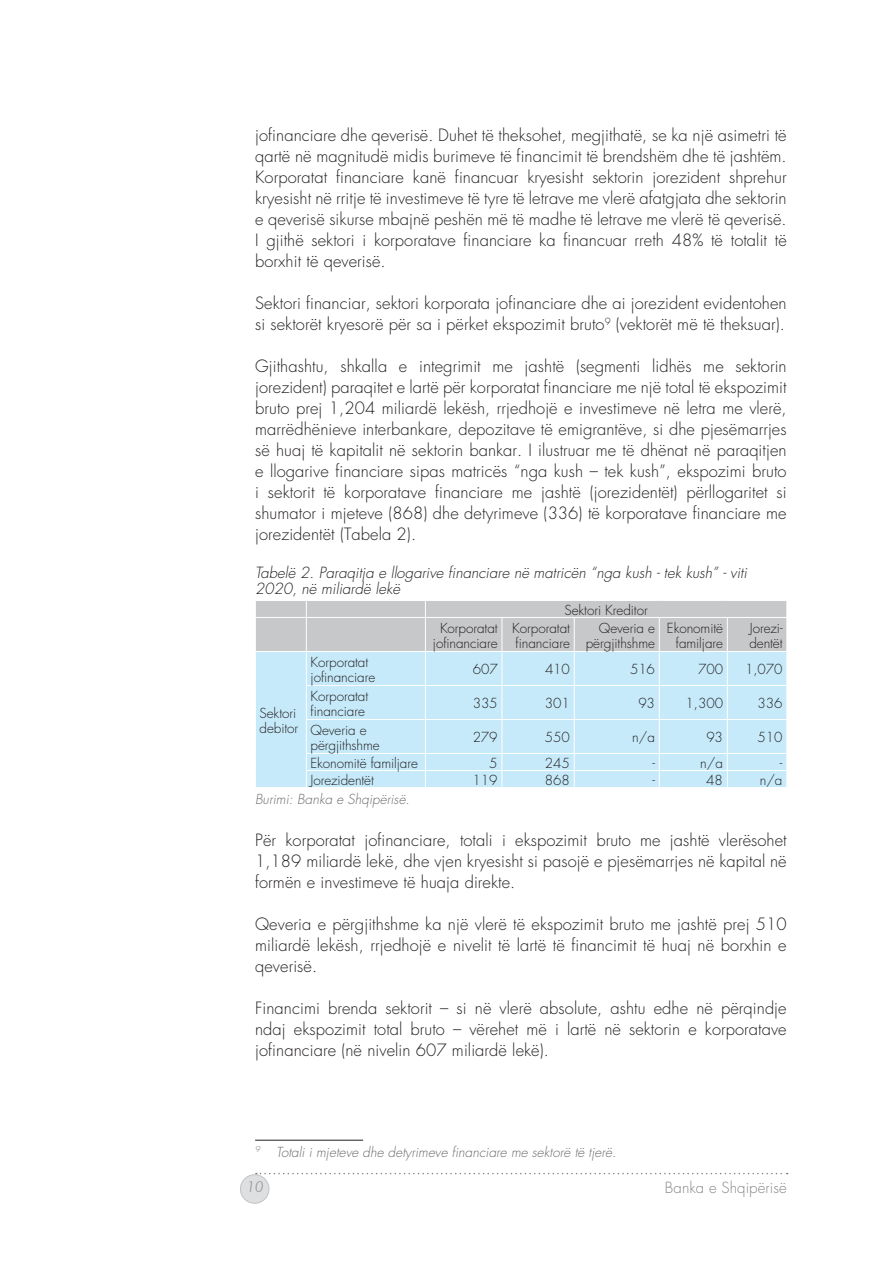
<style>
.page{position:relative;width:893px;height:1263px;background:#fff}
.page>*{position:absolute;margin:0;border:0;box-sizing:border-box;transform-origin:0 0}
.t1{font:300 16.5px/21px "Futura Std";letter-spacing:.005em;color:#231f20;text-align:justify}
.t2{font:italic 300 15px/16.5px "Futura Std";color:#231f20}
.t3{font:300 15px "Futura Std";letter-spacing:.005em;color:#848689}
.t4{font:italic 300 15px "Futura BT";color:#939598}
.t5{font:300 13.5px/15px "Futura Std";letter-spacing:-.005em;color:#231f20}
.t6{font:italic 300 13.5px "Futura Std";color:#6c6d70}
</style>
<div class="page">
<div style="left:240px;top:1175px;width:29px;height:28px;background:#dedfe0;border-radius:50%"></div>
<div style="left:240px;top:1174px;width:29px;height:29px;border:1px solid #a8a9ad;border-radius:50%"></div>
<svg style="left:256px;top:1173px;width:532px;height:1px"></svg>
<div style="left:256px;top:652px;width:531px;height:135px;background:#c6eafa"></div>
<hr style="left:306px;top:652px;width:1px;height:33px;background:#fff">
<hr style="left:425px;top:652px;width:1px;height:33px;background:#fff">
<hr style="left:502px;top:652px;width:1px;height:33px;background:#fff">
<hr style="left:574px;top:652px;width:1px;height:33px;background:#fff">
<hr style="left:659px;top:652px;width:1px;height:33px;background:#fff">
<hr style="left:727px;top:652px;width:1px;height:33px;background:#fff">
<hr style="left:306px;top:685px;width:119px;height:1px;background:#fff">
<hr style="left:306px;top:686px;width:1px;height:33px;background:#fff">
<hr style="left:425px;top:685px;width:77px;height:1px;background:#fff">
<hr style="left:425px;top:686px;width:1px;height:33px;background:#fff">
<hr style="left:502px;top:685px;width:72px;height:1px;background:#fff">
<hr style="left:502px;top:686px;width:1px;height:33px;background:#fff">
<hr style="left:574px;top:685px;width:85px;height:1px;background:#fff">
<hr style="left:574px;top:686px;width:1px;height:33px;background:#fff">
<hr style="left:659px;top:685px;width:68px;height:1px;background:#fff">
<hr style="left:659px;top:686px;width:1px;height:33px;background:#fff">
<hr style="left:727px;top:685px;width:60px;height:1px;background:#fff">
<hr style="left:727px;top:686px;width:1px;height:33px;background:#fff">
<hr style="left:306px;top:719px;width:119px;height:1px;background:#fff">
<hr style="left:306px;top:720px;width:1px;height:33px;background:#fff">
<hr style="left:425px;top:719px;width:77px;height:1px;background:#fff">
<hr style="left:425px;top:720px;width:1px;height:33px;background:#fff">
<hr style="left:502px;top:719px;width:72px;height:1px;background:#fff">
<hr style="left:502px;top:720px;width:1px;height:33px;background:#fff">
<hr style="left:574px;top:719px;width:85px;height:1px;background:#fff">
<hr style="left:574px;top:720px;width:1px;height:33px;background:#fff">
<hr style="left:659px;top:719px;width:68px;height:1px;background:#fff">
<hr style="left:659px;top:720px;width:1px;height:33px;background:#fff">
<hr style="left:727px;top:719px;width:60px;height:1px;background:#fff">
<hr style="left:727px;top:720px;width:1px;height:33px;background:#fff">
<hr style="left:306px;top:753px;width:119px;height:1px;background:#fff">
<hr style="left:425px;top:753px;width:77px;height:1px;background:#fff">
<hr style="left:502px;top:753px;width:72px;height:1px;background:#fff">
<hr style="left:574px;top:753px;width:85px;height:1px;background:#fff">
<hr style="left:659px;top:753px;width:68px;height:1px;background:#fff">
<hr style="left:727px;top:753px;width:60px;height:1px;background:#fff">
<hr style="left:306px;top:770px;width:119px;height:1px;background:#fff">
<svg style="left:306px;top:754px;width:1px;height:33px"></svg>
<hr style="left:425px;top:770px;width:77px;height:1px;background:#fff">
<svg style="left:425px;top:754px;width:1px;height:33px"></svg>
<hr style="left:502px;top:770px;width:72px;height:1px;background:#fff">
<svg style="left:502px;top:754px;width:1px;height:33px"></svg>
<hr style="left:574px;top:770px;width:85px;height:1px;background:#fff">
<svg style="left:574px;top:754px;width:1px;height:33px"></svg>
<hr style="left:659px;top:770px;width:68px;height:1px;background:#fff">
<svg style="left:659px;top:754px;width:1px;height:33px"></svg>
<hr style="left:727px;top:770px;width:60px;height:1px;background:#fff">
<svg style="left:727px;top:754px;width:1px;height:33px"></svg>
<div style="left:256px;top:601px;width:531px;height:50px;background:#c7c8ca"></div>
<hr style="left:255px;top:1140px;width:108px;height:1px;background:#231f20">
<p class="t1" style="left:255px;top:125px;width:533px">jofinanciare dhe qeverisë. Duhet të theksohet, megjithatë, se ka një asimetri të qartë në magnitudë midis burimeve të financimit të brendshëm dhe të jashtëm.<br>Korporatat financiare kanë financuar kryesisht sektorin jorezident shprehur kryesisht në rritje të investimeve të tyre të letrave me vlerë afatgjata dhe sektorin e qeverisë sikurse mbajnë peshën më të madhe të letrave me vlerë të qeverisë.<br>I gjithë sektori i korporatave financiare ka financuar rreth 48% të totalit të borxhit të qeverisë.</p>
<p class="t1" style="left:255px;top:293px;width:533px">Sektori financiar, sektori korporata jofinanciare dhe ai jorezident evidentohen si sektorët kryesorë për sa i përket ekspozimit bruto<sup>9</sup> (vektorët më të theksuar).</p>
<p class="t1" style="left:255px;top:356px;width:533px">Gjithashtu, shkalla e integrimit me jashtë (segmenti lidhës me sektorin jorezident) paraqitet e lartë për korporatat financiare me një total të ekspozimit bruto prej 1,204 miliardë lekësh, rrjedhojë e investimeve në letra me vlerë, marrëdhënieve interbankare, depozitave të emigrantëve, si dhe pjesëmarrjes së huaj të kapitalit në sektorin bankar. I ilustruar me të dhënat në paraqitjen e llogarive financiare sipas matricës “nga kush – tek kush”, ekspozimi bruto i sektorit të korporatave financiare me jashtë (jorezidentët) përllogaritet si shumator i mjeteve (868) dhe detyrimeve (336) të korporatave financiare me jorezidentët (Tabela 2).</p>
<p class="t2" style="left:255px;top:564px;width:493px">Tabelë 2. Paraqitja e llogarive financiare në matricën “nga kush - tek kush” - viti<br>2020, në miliardë lekë</p>
<p class="t5" style="left:564px;top:602px;width:85px">Sektori Kreditor</p>
<p class="t5" style="left:433px;top:620px;width:66px;text-align:center">Korporatat jofinanciare</p>
<p class="t5" style="left:512px;top:620px;width:59px">Korporatat financiare</p>
<p class="t5" style="left:586px;top:620px;width:71px;text-align:right">Qeveria e përgjithshme</p>
<p class="t5" style="left:667px;top:620px;width:58px;text-align:right">Ekonomitë familjare</p>
<p class="t5" style="left:749px;top:620px;width:35px">Jorezi&shy;dentët</p>
<p class="t5" style="left:311px;top:654px;width:66px">Korporatat jofinanciare</p>
<p class="t5" style="left:473px;top:662px;width:26px">607</p>
<p class="t5" style="left:545px;top:662px;width:26px">410</p>
<p class="t5" style="left:630px;top:662px;width:26px">516</p>
<p class="t5" style="left:698px;top:662px;width:26px">700</p>
<p class="t5" style="left:745px;top:662px;width:39px">1,070</p>
<p class="t5" style="left:311px;top:688px;width:59px">Korporatat financiare</p>
<p class="t5" style="left:473px;top:696px;width:26px">335</p>
<p class="t5" style="left:545px;top:696px;width:26px">301</p>
<p class="t5" style="left:638px;top:696px;width:18px">93</p>
<p class="t5" style="left:686px;top:696px;width:39px">1,300</p>
<p class="t5" style="left:758px;top:696px;width:26px">336</p>
<p class="t5" style="left:311px;top:722px;width:71px">Qeveria e përgjithshme</p>
<p class="t5" style="left:473px;top:730px;width:26px">279</p>
<p class="t5" style="left:545px;top:730px;width:26px">550</p>
<p class="t5" style="left:632px;top:730px;width:24px">n/a</p>
<p class="t5" style="left:706px;top:730px;width:18px">93</p>
<p class="t5" style="left:757px;top:730px;width:26px">510</p>
<p class="t5" style="left:310px;top:755px;width:109px">Ekonomitë familjare</p>
<p class="t5" style="left:489px;top:755px;width:10px">5</p>
<p class="t5" style="left:545px;top:755px;width:26px">245</p>
<p class="t5" style="left:652px;top:755px;width:4px">-</p>
<p class="t5" style="left:700px;top:755px;width:24px">n/a</p>
<p class="t5" style="left:780px;top:755px;width:4px">-</p>
<p class="t5" style="left:310px;top:772px;width:65px">Jorezidentët</p>
<p class="t5" style="left:473px;top:772px;width:26px">119</p>
<p class="t5" style="left:545px;top:772px;width:26px">868</p>
<p class="t5" style="left:652px;top:772px;width:4px">-</p>
<p class="t5" style="left:706px;top:772px;width:18px">48</p>
<p class="t5" style="left:760px;top:772px;width:24px">n/a</p>
<p class="t6" style="left:255px;top:791px;width:156px">Burimi: Banka e Shqipërisë.</p>
<p class="t1" style="left:255px;top:830px;width:533px">Për korporatat jofinanciare, totali i ekspozimit bruto me jashtë vlerësohet 1,189 miliardë lekë, dhe vjen kryesisht si pasojë e pjesëmarrjes në kapital në formën e investimeve të huaja direkte.</p>
<p class="t1" style="left:255px;top:914px;width:533px">Qeveria e përgjithshme ka një vlerë të ekspozimit bruto me jashtë prej 510 miliardë lekësh, rrjedhojë e nivelit të lartë të financimit të huaj në borxhin e qeverisë.</p>
<p class="t1" style="left:255px;top:998px;width:533px">Financimi brenda sektorit – si në vlerë absolute, ashtu edhe në përqindje ndaj ekspozimit total bruto – vërehet më i lartë në sektorin e korporatave jofinanciare (në nivelin 607 miliardë lekë).</p>
<p class="t5" style="left:260px;top:705px;width:40px">Sektori debitor</p>
<p class="t6" style="left:255px;top:1143px;width:363px"><sup>9</sup> Totali i mjeteve dhe detyrimeve financiare me sektorë të tjerë.</p>
<p class="t4" style="left:247px;top:1177px;width:18px">10</p>
<p class="t3" style="left:665px;top:1178px;width:123px">Banka e Shqipërisë</p>
</div>
